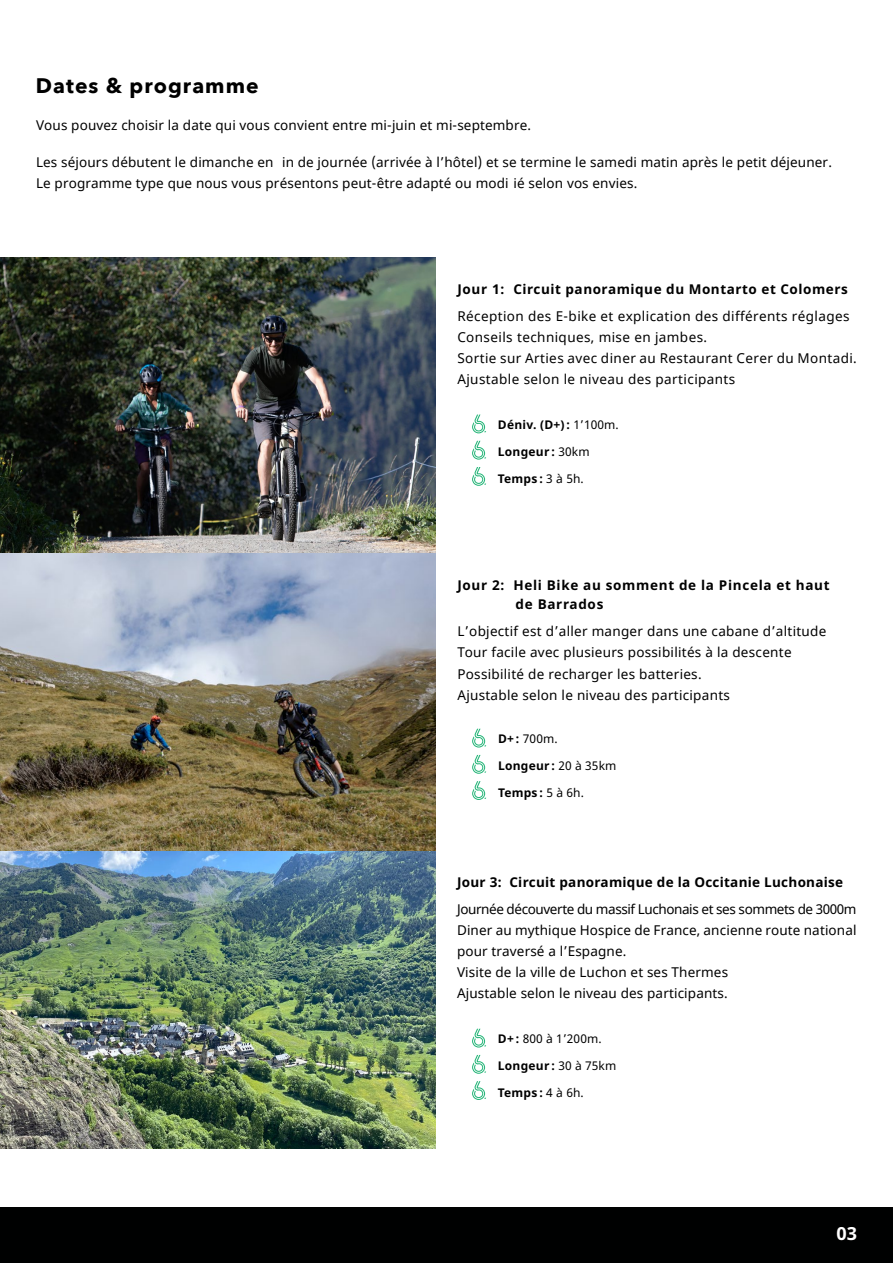
<style>
.page{position:relative;width:893px;height:1263px;background:#fff}
.page>*{position:absolute;margin:0;border:0;box-sizing:border-box;transform-origin:0 0}
.t1{font:700 21px "Avenir Next";letter-spacing:.05em;color:#000}
.t2{font:700 18px "Noto Sans";color:#fff}
.t3{font:13.5px/21px "Noto Sans";letter-spacing:.01em;color:#000}
.t4{font:13.5px/21px "Noto Sans";letter-spacing:.03em;color:#000}
.t5{font:700 13.5px/19.5px "Noto Sans";letter-spacing:.04em;color:#000}
.t6{font:700 13.5px "Noto Sans";letter-spacing:.02em;color:#000}
.t7{font:700 12px "Noto Sans";letter-spacing:.02em;color:#000}
.t8{font:12px "Noto Sans";letter-spacing:.01em;color:#000}
.s1{font-weight:400}
.s2{font-weight:700}
</style>
<div class="page">
<div style="left:0;top:1208px;width:893px;height:55px;background:#000101"></div>
<img style="left:0;top:257px;width:436px;height:891px">
<svg style="left:472px;top:415px;width:14px;height:18px"></svg>
<svg style="left:472px;top:441px;width:14px;height:19px"></svg>
<svg style="left:472px;top:467px;width:14px;height:19px"></svg>
<svg style="left:472px;top:729px;width:14px;height:18px"></svg>
<svg style="left:472px;top:755px;width:14px;height:19px"></svg>
<svg style="left:472px;top:781px;width:14px;height:19px"></svg>
<svg style="left:472px;top:1029px;width:14px;height:18px"></svg>
<svg style="left:472px;top:1055px;width:14px;height:19px"></svg>
<svg style="left:472px;top:1081px;width:14px;height:19px"></svg>
<h1 class="t1" style="left:36px;top:67px;width:224px">Dates &amp; programme</h1>
<p class="t3" style="left:36px;top:115px;width:497px">Vous pouvez choisir la date qui vous convient entre mi-juin et mi-septembre.</p>
<p class="t3" style="left:36px;top:152px;width:797px">Les séjours débutent le dimanche en in de journée (arrivée à l’hôtel) et se termine le samedi matin après le petit déjeuner.<br>Le programme type que nous vous présentons peut-être adapté ou modi ié selon vos envies.</p>
<p class="t5" style="left:457px;top:280px;width:392px">Jour 1: Circuit panoramique du Montarto et Colomers</p>
<p class="t4" style="left:457px;top:306px;width:401px">Réception des E-bike et explication des différents réglages Conseils techniques, mise en jambes.<br>Sortie sur Arties avec diner au Restaurant Cerer du Montadi.<br>Ajustable selon le niveau des participants</p>
<p class="t7" style="left:498px;top:416px;width:122px">Déniv. (D+): <span class="s1">1’100m.</span></p>
<p class="t7" style="left:498px;top:443px;width:93px">Longeur : <span class="s1">30km</span></p>
<p class="t7" style="left:498px;top:470px;width:87px">Temps : <span class="s1">3 à 5h.</span></p>
<p class="t5" style="left:516px;top:576px;width:315px;text-indent:-58px">Jour 2: Heli Bike au somment de la Pincela et haut de Barrados</p>
<p class="t3" style="left:457px;top:621px;width:370px">L’objectif est d’aller manger dans une cabane d’altitude Tour facile avec plusieurs possibilités à la descente Possibilité de recharger les batteries.<br>Ajustable selon le niveau des participants</p>
<p class="t8" style="left:498px;top:730px;width:61px"><span class="s2">D+ :</span> 700m.</p>
<p class="t7" style="left:498px;top:757px;width:120px">Longeur : <span class="s1">20 à 35km</span></p>
<p class="t7" style="left:498px;top:784px;width:87px">Temps : <span class="s1">5 à 6h.</span></p>
<p class="t6" style="left:457px;top:872px;width:388px">Jour 3: Circuit panoramique de la Occitanie Luchonaise</p>
<p class="t3" style="left:457px;top:899px;width:401px">Journée découverte du massif Luchonais et ses sommets de 3000m Diner au mythique Hospice de France, ancienne route national pour traversé a l’Espagne.<br>Visite de la ville de Luchon et ses Thermes<br>Ajustable selon le niveau des participants.</p>
<p class="t8" style="left:498px;top:1030px;width:105px"><span class="s2">D+ :</span> 800 à 1’200m.</p>
<p class="t7" style="left:498px;top:1057px;width:120px">Longeur : <span class="s1">30 à 75km</span></p>
<p class="t7" style="left:498px;top:1084px;width:87px">Temps : <span class="s1">4 à 6h.</span></p>
<h2 class="t2" style="left:836px;top:1221px;width:22px">03</h2>
</div>
